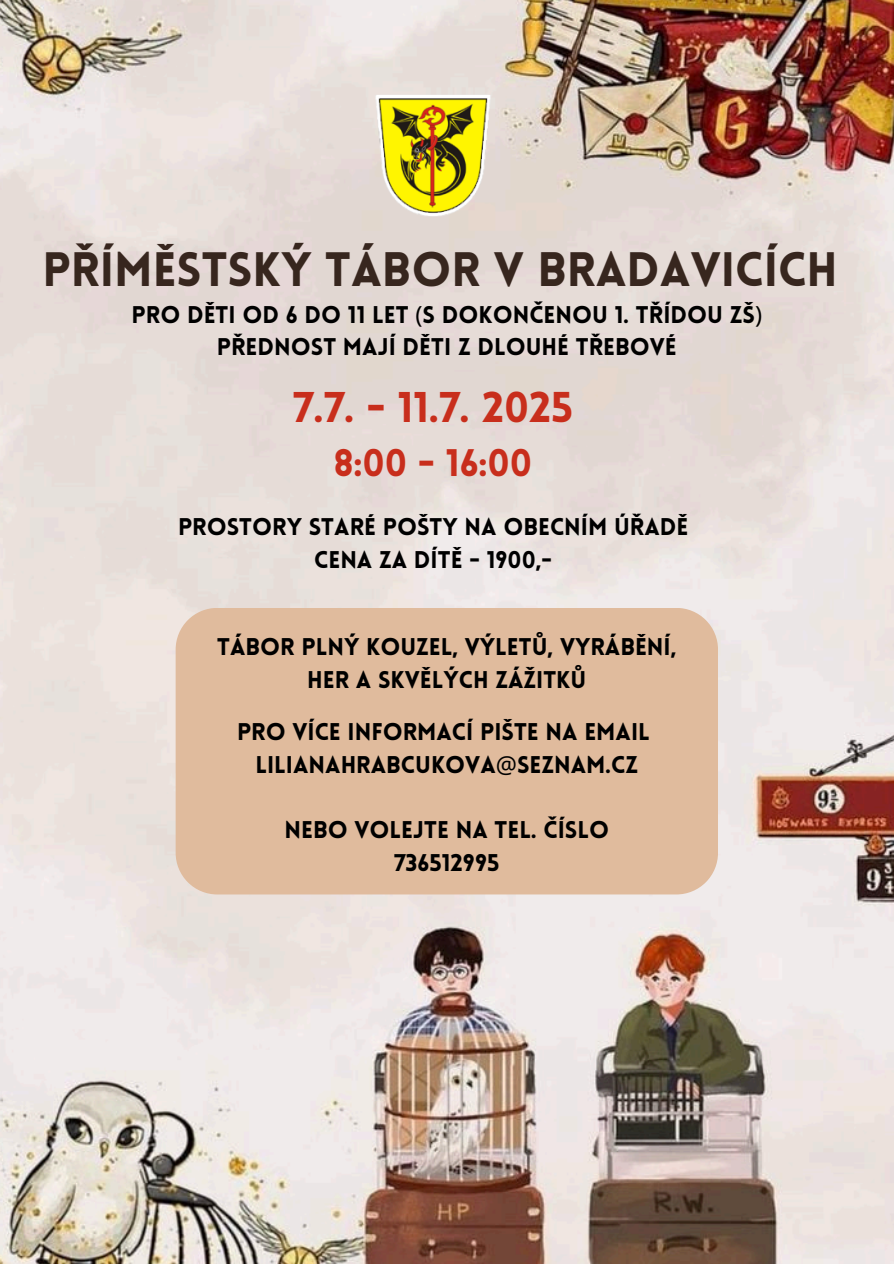
<style>
.page{position:relative;width:894px;height:1264px;background:#fff}
.page>*{position:absolute;margin:0;border:0;box-sizing:border-box;transform-origin:0 0}
.t1{font:900 47.25px "Lovelo";color:#37261e}
.t2{font:900 42px "Lovelo";color:#c82e1c}
.t3{font:900 37.5px "Lovelo";color:#c82e1c}
.t4{font:900 23.7px/32.7px "Lovelo";color:#000;text-align:center}
.s1{font-family:"Noto Sans";font-weight:400}
</style>
<div class="page">
<img style="left:0;top:0;width:893px;height:1263px">
<img style="left:361px;top:89px;width:143px;height:133px">
<div style="left:175px;top:608px;width:542px;height:286px;background:#e0bb9d"></div>
<p class="t1" style="left:42px;top:251px;width:796px">PŘÍMĚSTSKÝ TÁBOR V BRADAVICÍCH</p>
<p class="t4" style="left:131px;top:300px;width:631px">PRO DĚTI OD 6 DO 11 LET <span class="s1">(</span>S DOKONČENOU 1. TŘÍDOU ZŠ<span class="s1">)</span></p>
<h2 class="t4" style="left:217px;top:333px;width:461px">PŘEDNOST MAJÍ DĚTI Z DLOUHÉ TŘEBOVÉ</h2>
<p class="t2" style="left:293px;top:391px;width:281px">7.7. - 11.7. 2025</p>
<p class="t3" style="left:334px;top:448px;width:199px">8:00 - 16:00</p>
<h1 class="t4" style="left:178px;top:513px;width:512px">PROSTORY STARÉ POŠTY NA OBECNÍM ÚŘADĚ</h1>
<p class="t4" style="left:314px;top:545px;width:239px">CENA ZA DÍTĚ - 1900,-</p>
<p class="t4" style="left:217px;top:632px;width:460px">TÁBOR PLNÝ KOUZEL, VÝLETŮ, VYRÁBĚNÍ,<br>HER A SKVĚLÝCH ZÁŽITKŮ</p>
<p class="t4" style="left:237px;top:718px;width:414px">PRO VÍCE INFORMACÍ PIŠTE NA EMAIL</p>
<p class="t4" style="left:255px;top:750px;width:384px">LILIANAHRABCUKOVA<span class="s1">@</span>SEZNAM.CZ</p>
<p class="t4" style="left:284px;top:816px;width:326px">NEBO VOLEJTE NA TEL. ČÍSLO</p>
<p class="t4" style="left:394px;top:848px;width:107px">736512995</p>
</div>
